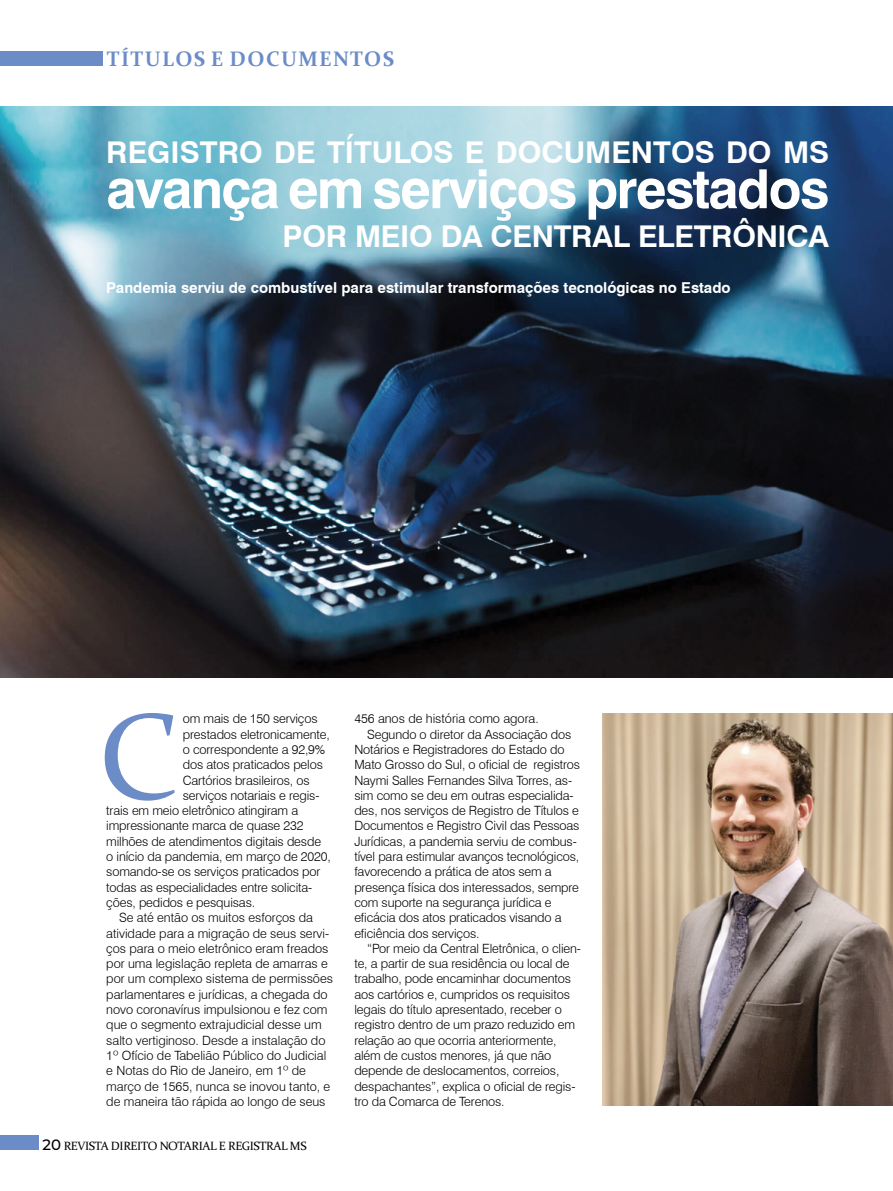
<style>
.page{position:relative;width:893px;height:1191px;background:#fff}
.page>*{position:absolute;margin:0;border:0;box-sizing:border-box;transform-origin:0 0}
.t1{font:123px "Constantia";color:#6c8cc7}
.t2{font:700 54px "Swiss 721 BT";letter-spacing:-.03em;color:#fff}
.t3{font:700 30px "Swiss 721 BT";color:#fff}
.t4{font:700 21px "Constantia";letter-spacing:.06em;color:#6c8cc7}
.t5{font:700 15px "Swiss 721 BT";color:#fff}
.t6{font:500 15px "Montserrat";color:#000}
.t7{font:300 12.75px "Swiss 721 BT";letter-spacing:-.01em;color:#000}
.t8{font:12px "Constantia";letter-spacing:-.03em;color:#000}
</style>
<div class="page">
<img style="left:0;top:106px;width:893px;height:571px">
<img style="left:602px;top:713px;width:291px;height:393px">
<div style="left:0;top:1135px;width:38px;height:15px;background:#6c8cc7"></div>
<div style="left:0;top:51px;width:102px;height:15px;background:#6c8cc7"></div>
<h3 class="t4" style="left:107px;top:44px;width:289px">TÍTULOS E DOCUMENTOS</h3>
<h3 class="t3" style="left:106px;top:134px;width:724px">REGISTRO DE TÍTULOS E DOCUMENTOS DO MS</h3>
<h2 class="t2" style="left:106px;top:156px;width:724px">avança em serviços prestados</h2>
<h3 class="t3" style="left:283px;top:218px;width:548px">POR MEIO DA CENTRAL ELETRÔNICA</h3>
<p class="t5" style="left:106px;top:278px;width:626px">Pandemia serviu de combustível para estimular transformações tecnológicas no Estado</p>
<h1 class="t1" style="left:99px;top:673px;width:82px">C</h1>
<p class="t7" style="left:183px;top:711px;width:136px">om mais de 150 serviços</p>
<p class="t7" style="left:183px;top:726px;width:149px">prestados eletronicamente,</p>
<p class="t7" style="left:183px;top:741px;width:144px">o correspondente a 92,9%</p>
<p class="t7" style="left:183px;top:757px;width:142px">dos atos praticados pelos</p>
<p class="t7" style="left:183px;top:772px;width:128px">Cartórios brasileiros, os</p>
<p class="t7" style="left:183px;top:787px;width:138px">serviços notariais e regis-</p>
<p class="t7" style="left:106px;top:803px;width:193px">trais em meio eletrônico atingiram a</p>
<p class="t7" style="left:106px;top:818px;width:199px">impressionante marca de quase 232</p>
<p class="t7" style="left:106px;top:833px;width:216px">milhões de atendimentos digitais desde</p>
<p class="t7" style="left:106px;top:848px;width:226px">o início da pandemia, em março de 2020,</p>
<p class="t7" style="left:106px;top:864px;width:216px">somando-se os serviços praticados por</p>
<p class="t7" style="left:106px;top:879px;width:208px">todas as especialidades entre solicita-</p>
<p class="t7" style="left:106px;top:894px;width:150px">ções, pedidos e pesquisas.</p>
<p class="t7" style="left:119px;top:910px;width:196px">Se até então os muitos esforços da</p>
<p class="t7" style="left:106px;top:925px;width:224px">atividade para a migração de seus servi-</p>
<p class="t7" style="left:106px;top:940px;width:224px">ços para o meio eletrônico eram freados</p>
<p class="t7" style="left:106px;top:956px;width:223px">por uma legislação repleta de amarras e</p>
<p class="t7" style="left:106px;top:971px;width:228px">por um complexo sistema de permissões</p>
<p class="t7" style="left:106px;top:986px;width:223px">parlamentares e jurídicas, a chegada do</p>
<p class="t7" style="left:106px;top:1001px;width:223px">novo coronavírus impulsionou e fez com</p>
<p class="t7" style="left:106px;top:1017px;width:217px">que o segmento extrajudicial desse um</p>
<p class="t7" style="left:106px;top:1032px;width:221px">salto vertiginoso. Desde a instalação do</p>
<p class="t7" style="left:106px;top:1047px;width:222px">1º Ofício de Tabelião Público do Judicial</p>
<p class="t7" style="left:106px;top:1063px;width:201px">e Notas do Rio de Janeiro, em 1º de</p>
<p class="t7" style="left:106px;top:1078px;width:226px">março de 1565, nunca se inovou tanto, e</p>
<p class="t7" style="left:106px;top:1093px;width:221px">de maneira tão rápida ao longo de seus</p>
<p class="t6" style="left:43px;top:1134px;width:20px">20</p>
<p class="t8" style="left:64px;top:1138px;width:244px">REVISTA DIREITO NOTARIAL E REGISTRAL MS</p>
<p class="t7" style="left:354px;top:711px;width:186px">456 anos de história como agora.</p>
<p class="t7" style="left:367px;top:726px;width:206px">Segundo o diretor da Associação dos</p>
<p class="t7" style="left:354px;top:741px;width:212px">Notários e Registradores do Estado do</p>
<p class="t7" style="left:354px;top:757px;width:227px">Mato Grosso do Sul, o oficial de registros</p>
<p class="t7" style="left:354px;top:772px;width:219px">Naymi Salles Fernandes Silva Torres, as-</p>
<p class="t7" style="left:354px;top:787px;width:221px">sim como se deu em outras especialida-</p>
<p class="t7" style="left:354px;top:803px;width:226px">des, nos serviços de Registro de Títulos e</p>
<p class="t7" style="left:354px;top:818px;width:227px">Documentos e Registro Civil das Pessoas</p>
<p class="t7" style="left:354px;top:833px;width:224px">Jurídicas, a pandemia serviu de combus-</p>
<p class="t7" style="left:354px;top:848px;width:226px">tível para estimular avanços tecnológicos,</p>
<p class="t7" style="left:354px;top:864px;width:199px">favorecendo a prática de atos sem a</p>
<p class="t7" style="left:354px;top:879px;width:226px">presença física dos interessados, sempre</p>
<p class="t7" style="left:354px;top:894px;width:199px">com suporte na segurança jurídica e</p>
<p class="t7" style="left:354px;top:910px;width:209px">eficácia dos atos praticados visando a</p>
<p class="t7" style="left:354px;top:925px;width:127px">eficiência dos serviços.</p>
<p class="t7" style="left:367px;top:940px;width:216px">“Por meio da Central Eletrônica, o clien-</p>
<p class="t7" style="left:354px;top:956px;width:217px">te, a partir de sua residência ou local de</p>
<p class="t7" style="left:354px;top:971px;width:218px">trabalho, pode encaminhar documentos</p>
<p class="t7" style="left:354px;top:986px;width:217px">aos cartórios e, cumpridos os requisitos</p>
<p class="t7" style="left:354px;top:1001px;width:209px">legais do título apresentado, receber o</p>
<p class="t7" style="left:354px;top:1017px;width:222px">registro dentro de um prazo reduzido em</p>
<p class="t7" style="left:354px;top:1032px;width:204px">relação ao que ocorria anteriormente,</p>
<p class="t7" style="left:354px;top:1047px;width:198px">além de custos menores, já que não</p>
<p class="t7" style="left:354px;top:1063px;width:207px">depende de deslocamentos, correios,</p>
<p class="t7" style="left:354px;top:1078px;width:223px">despachantes”, explica o oficial de regis-</p>
<p class="t7" style="left:354px;top:1093px;width:152px">tro da Comarca de Terenos.</p>
</div>
